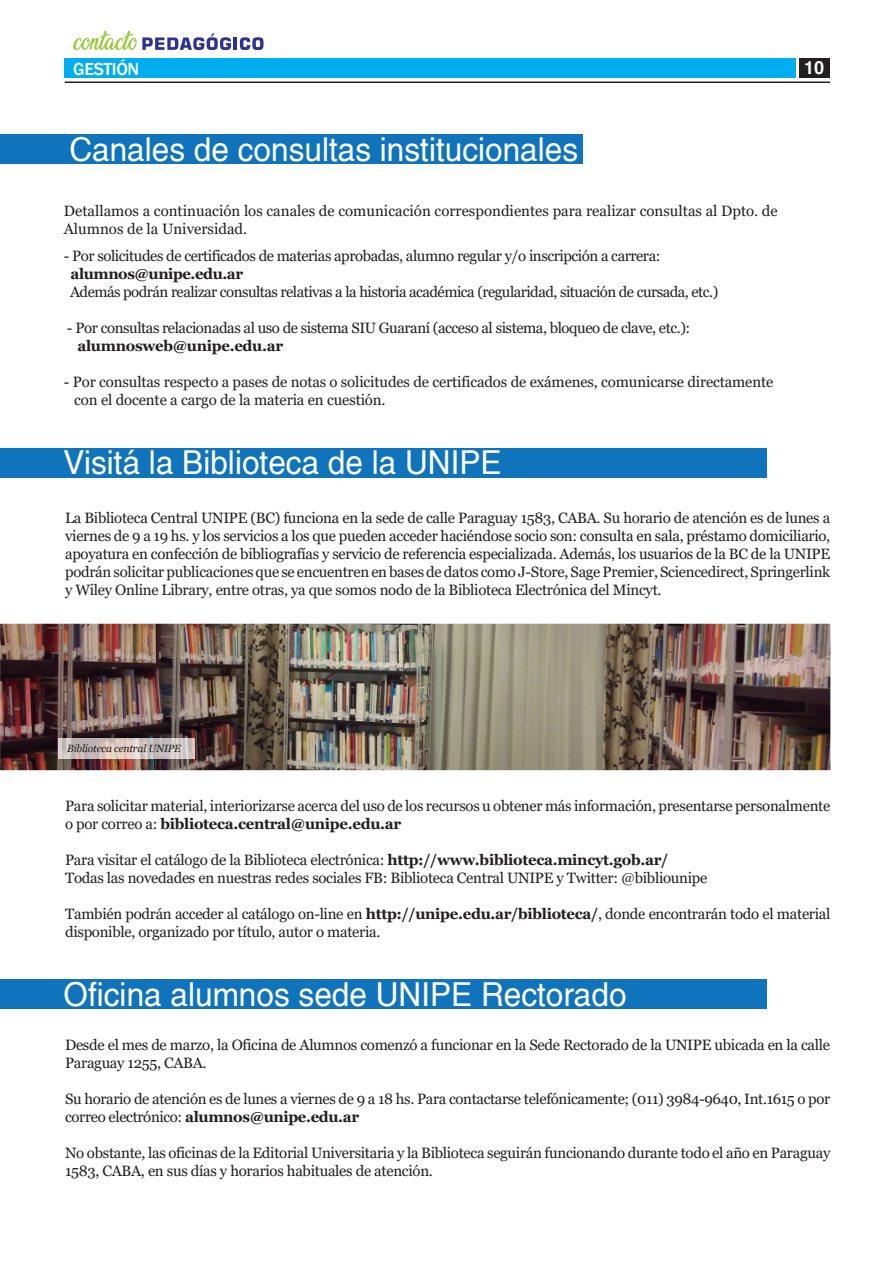
<style>
.page{position:relative;width:893px;height:1263px;background:#fff}
.page>*{position:absolute;margin:0;border:0;box-sizing:border-box;transform-origin:0 0}
.t1{font:33px "Switzerland";color:#fff;scale:.96 1}
.t2{font:500 18px "Franklin Gothic";letter-spacing:-.02em;color:#fff}
.t3{font:700 18px "Switzerland";color:#fff}
.t4{font:15px/18px "Georgia";letter-spacing:-.02em;color:#231f20}
.t5{font:15px/18px "Georgia";color:#231f20}
.t6{font:700 15px "Georgia";letter-spacing:-.02em;color:#231f20}
.t7{font:italic 10.5px "Georgia";letter-spacing:-.02em;color:#231f20}
.s1{font-weight:700}
</style>
<div class="page">
<div style="left:0;top:448px;width:766px;height:30px;background:#1074bc"></div>
<hr style="left:65px;top:82px;width:765px;height:1px;background:#231f20">
<div style="left:65px;top:58px;width:731px;height:20px;background:#00aeef"></div>
<div style="left:799px;top:58px;width:31px;height:20px;background:#231f20"></div>
<div style="left:0;top:135px;width:582px;height:29px;background:#1074bc"></div>
<img style="left:0;top:624px;width:830px;height:146px">
<img style="left:59px;top:739px;width:136px;height:19px">
<div style="left:0;top:979px;width:766px;height:30px;background:#1074bc"></div>
<svg style="left:73px;top:31px;width:191px;height:19px"></svg>
<hr style="left:892px;top:135px;width:1px;height:30px;background:#1074bc">
<p class="t2" style="left:73px;top:57px;width:68px">GESTIÓN</p>
<p class="t3" style="left:804px;top:57px;width:22px">10</p>
<h1 class="t1" style="left:69px;top:130px;width:531px">Canales de consultas institucionales</h1>
<p class="t5" style="left:64px;top:202px;width:715px">Detallamos a continuación los canales de comunicación correspondientes para realizar consultas al Dpto. de<br>Alumnos de la Universidad.</p>
<p class="t4" style="left:64px;top:247px;width:598px">- Por solicitudes de certificados de materias aprobadas, alumno regular y/o inscripción a carrera:</p>
<p class="t6" style="left:71px;top:264px;width:174px">alumnos@unipe.edu.ar</p>
<p class="t4" style="left:70px;top:283px;width:650px">Además podrán realizar consultas relativas a la historia académica (regularidad, situación de cursada, etc.)</p>
<p class="t4" style="left:67px;top:319px;width:625px">- Por consultas relacionadas al uso de sistema SIU Guaraní (acceso al sistema, bloqueo de clave, etc.):</p>
<p class="t6" style="left:77px;top:336px;width:207px">alumnosweb@unipe.edu.ar</p>
<p class="t4" style="left:74px;top:373px;width:701px;text-indent:-10px">- Por consultas respecto a pases de notas o solicitudes de certificados de exámenes, comunicarse directamente con el docente a cargo de la materia en cuestión.</p>
<h1 class="t1" style="left:64px;top:443px;width:458px">Visitá la Biblioteca de la UNIPE</h1>
<p class="t4" style="left:65px;top:509px;width:767px;text-align:justify">La Biblioteca Central UNIPE (BC) funciona en la sede de calle Paraguay 1583, CABA. Su horario de atención es de lunes a viernes de 9 a 19 hs. y los servicios a los que pueden acceder haciéndose socio son: consulta en sala, préstamo domiciliario, apoyatura en confección de bibliografías y servicio de referencia especializada. Además, los usuarios de la BC de la UNIPE podrán solicitar publicaciones que se encuentren en bases de datos como J-Store, Sage Premier, Sciencedirect, Springerlink y Wiley Online Library, entre otras, ya que somos nodo de la Biblioteca Electrónica del Mincyt.</p>
<p class="t7" style="left:67px;top:742px;width:115px">Biblioteca central UNIPE</p>
<p class="t4" style="left:65px;top:797px;width:767px">Para solicitar material, interiorizarse acerca del uso de los recursos u obtener más información, presentarse personalmente o por correo a: <span class="s1">biblioteca.central@unipe.edu.ar</span></p>
<p class="t4" style="left:65px;top:851px;width:644px">Para visitar el catálogo de la Biblioteca electrónica: <span class="s1">http://www.biblioteca.mincyt.gob.ar/<br></span>Todas las novedades en nuestras redes sociales FB: Biblioteca Central UNIPE y Twitter: @bibliounipe</p>
<p class="t4" style="left:65px;top:905px;width:767px">También podrán acceder al catálogo on-line en <span class="s1">http://unipe.edu.ar/biblioteca/</span>, donde encontrarán todo el material disponible, organizado por título, autor o materia.</p>
<h1 class="t1" style="left:64px;top:974px;width:588px">Oficina alumnos sede UNIPE Rectorado</h1>
<p class="t4" style="left:65px;top:1036px;width:766px">Desde el mes de marzo, la Oficina de Alumnos comenzó a funcionar en la Sede Rectorado de la UNIPE ubicada en la calle<br>Paraguay 1255, CABA.</p>
<p class="t4" style="left:65px;top:1090px;width:767px">Su horario de atención es de lunes a viernes de 9 a 18 hs. Para contactarse telefónicamente; (011) 3984-9640, Int.1615 o por correo electrónico: <span class="s1">alumnos@unipe.edu.ar</span></p>
<p class="t4" style="left:65px;top:1144px;width:767px">No obstante, las oficinas de la Editorial Universitaria y la Biblioteca seguirán funcionando durante todo el año en Paraguay<br>1583, CABA, en sus días y horarios habituales de atención.</p>
</div>
